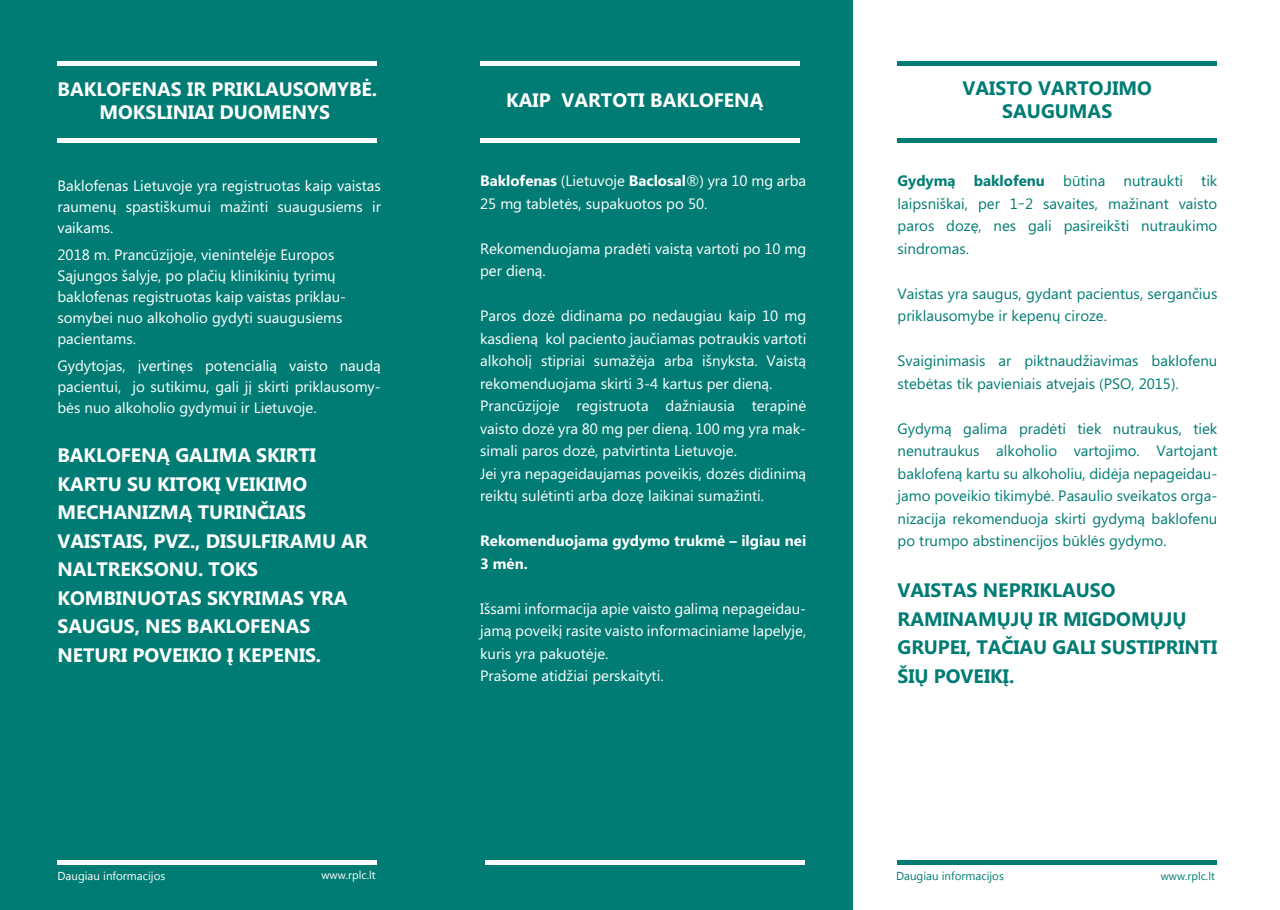
<style>
.page{position:relative;width:1280px;height:910px;background:#fff}
.page>*{position:absolute;margin:0;border:0;box-sizing:border-box;transform-origin:0 0}
.t1{font:700 19.5px/28.5px "Microsoft Phags Pa";letter-spacing:-.005em;color:#fff}
.t2{font:700 19.5px/28.5px "Microsoft Phags Pa";color:#007c74;text-align:center}
.t3{font:15px/22.5px "Microsoft Phags Pa";color:#fff}
.t4{font:15px/22.5px "Microsoft Phags Pa";color:#007c74;text-align:justify}
.t5{font:700 15px/22.5px "Microsoft Phags Pa";color:#fff}
.t6{font:11.55px "Microsoft New Tai Lue";color:#007c74}
.t7{font:11.55px "Microsoft New Tai Lue";color:#fff}
.t8{font:11.25px "Microsoft Phags Pa";color:#007c74}
.t9{font:11.25px "Microsoft Phags Pa";color:#fff}
.s1{font-weight:700}
</style>
<div class="page">
<div style="left:0;top:0;width:853px;height:910px;background:#007c74"></div>
<hr style="left:897px;top:62px;width:320px;height:4px;background:#007c74">
<hr style="left:897px;top:138px;width:320px;height:4px;background:#007c74">
<div style="left:897px;top:860px;width:320px;height:5px;background:#007c74"></div>
<hr style="left:485px;top:861px;width:320px;height:4px;background:#fff">
<div style="left:57px;top:860px;width:320px;height:5px;background:#fff"></div>
<hr style="left:480px;top:62px;width:320px;height:4px;background:#fff">
<hr style="left:480px;top:138px;width:320px;height:4px;background:#fff">
<hr style="left:58px;top:62px;width:319px;height:4px;background:#fff">
<hr style="left:58px;top:138px;width:319px;height:4px;background:#fff">
<h1 class="t1" style="left:58px;top:76px;width:321px;line-height:23.4px;text-align:center">BAKLOFENAS IR PRIKLAUSOMYBĖ.<br>MOKSLINIAI DUOMENYS</h1>
<p class="t3" style="left:57px;top:174px;width:325px;line-height:21px;text-align:justify">Baklofenas Lietuvoje yra registruotas kaip vaistas raumenų spastiškumui mažinti suaugusiems ir vaikams.</p>
<p class="t3" style="left:57px;top:243px;width:290px;line-height:21px">2018 m. Prancūzijoje, vienintelėje Europos Sąjungos šalyje, po plačių klinikinių tyrimų baklofenas registruotas kaip vaistas priklau&shy;somybei nuo alkoholio gydyti suaugusiems pacientams.</p>
<p class="t3" style="left:57px;top:354px;width:325px;line-height:21px;text-align:justify">Gydytojas, įvertinęs potencialią vaisto naudą pacientui, jo sutikimu, gali jį skirti priklausomy&shy;bės nuo alkoholio gydymui ir Lietuvoje.</p>
<h1 class="t1" style="left:57px;top:440px;width:312px">BAKLOFENĄ GALIMA SKIRTI<br>KARTU SU KITOKĮ VEIKIMO<br>MECHANIZMĄ TURINČIAIS<br>VAISTAIS, PVZ., DISULFIRAMU AR<br>NALTREKSONU. TOKS<br>KOMBINUOTAS SKYRIMAS YRA<br>SAUGUS, NES BAKLOFENAS<br>NETURI POVEIKIO Į KEPENIS.</h1>
<p class="t7" style="left:57px;top:869px;width:109px">Daugiau informacijos</p>
<p class="t9" style="left:321px;top:868px;width:56px">www.rplc.lt</p>
<h1 class="t1" style="left:506px;top:85px;width:259px">KAIP VARTOTI BAKLOFENĄ</h1>
<p class="t3" style="left:480px;top:169px;width:328px"><span class="s1">Baklofenas</span> (Lietuvoje <span class="s1">Baclosal</span>®) yra 10 mg arba<br>25 mg tabletės, supakuotos po 50.</p>
<p class="t3" style="left:480px;top:236px;width:328px">Rekomenduojama pradėti vaistą vartoti po 10 mg per dieną.</p>
<p class="t3" style="left:480px;top:304px;width:328px">Paros dozė didinama po nedaugiau kaip 10 mg kasdieną kol paciento jaučiamas potraukis vartoti alkoholį stipriai sumažėja arba išnyksta. Vaistą rekomenduojama skirti 3-4 kartus per dieną.<br>Prancūzijoje registruota dažniausia terapinė vaisto dozė yra 80 mg per dieną. 100 mg yra mak&shy;simali paros dozė, patvirtinta Lietuvoje.<br>Jei yra nepageidaujamas poveikis, dozės didinimą reiktų sulėtinti arba dozę laikinai sumažinti.</p>
<p class="t5" style="left:480px;top:529px;width:328px">Rekomenduojama gydymo trukmė – ilgiau nei<br>3 mėn.</p>
<p class="t3" style="left:480px;top:596px;width:328px">Išsami informacija apie vaisto galimą nepageidau&shy;jamą poveikį rasite vaisto informaciniame lapelyje, kuris yra pakuotėje.<br>Prašome atidžiai perskaityti.</p>
<h1 class="t2" style="left:962px;top:75px;width:191px;line-height:23.4px">VAISTO VARTOJIMO<br>SAUGUMAS</h1>
<p class="t4" style="left:897px;top:169px;width:321px"><span class="s1">Gydymą baklofenu</span> būtina nutraukti tik laipsniškai, per 1–2 savaites, mažinant vaisto paros dozę, nes gali pasireikšti nutraukimo sindromas.</p>
<p class="t4" style="left:897px;top:281px;width:321px">Vaistas yra saugus, gydant pacientus, sergančius priklausomybe ir kepenų ciroze.</p>
<p class="t4" style="left:897px;top:349px;width:321px">Svaiginimasis ar piktnaudžiavimas baklofenu stebėtas tik pavieniais atvejais (PSO, 2015).</p>
<p class="t4" style="left:897px;top:416px;width:321px">Gydymą galima pradėti tiek nutraukus, tiek nenutraukus alkoholio vartojimo. Vartojant baklofeną kartu su alkoholiu, didėja nepageidau&shy;jamo poveikio tikimybė. Pasaulio sveikatos orga&shy;nizacija rekomenduoja skirti gydymą baklofenu po trumpo abstinencijos būklės gydymo.</p>
<h1 class="t2" style="left:897px;top:575px;width:321px;text-align:left">VAISTAS NEPRIKLAUSO<br>RAMINAMŲJŲ IR MIGDOMŲJŲ<br>GRUPEI, TAČIAU GALI SUSTIPRINTI<br>ŠIŲ POVEIKĮ.</h1>
<p class="t6" style="left:896px;top:870px;width:109px">Daugiau informacijos</p>
<p class="t8" style="left:1161px;top:868px;width:56px">www.rplc.lt</p>
</div>
